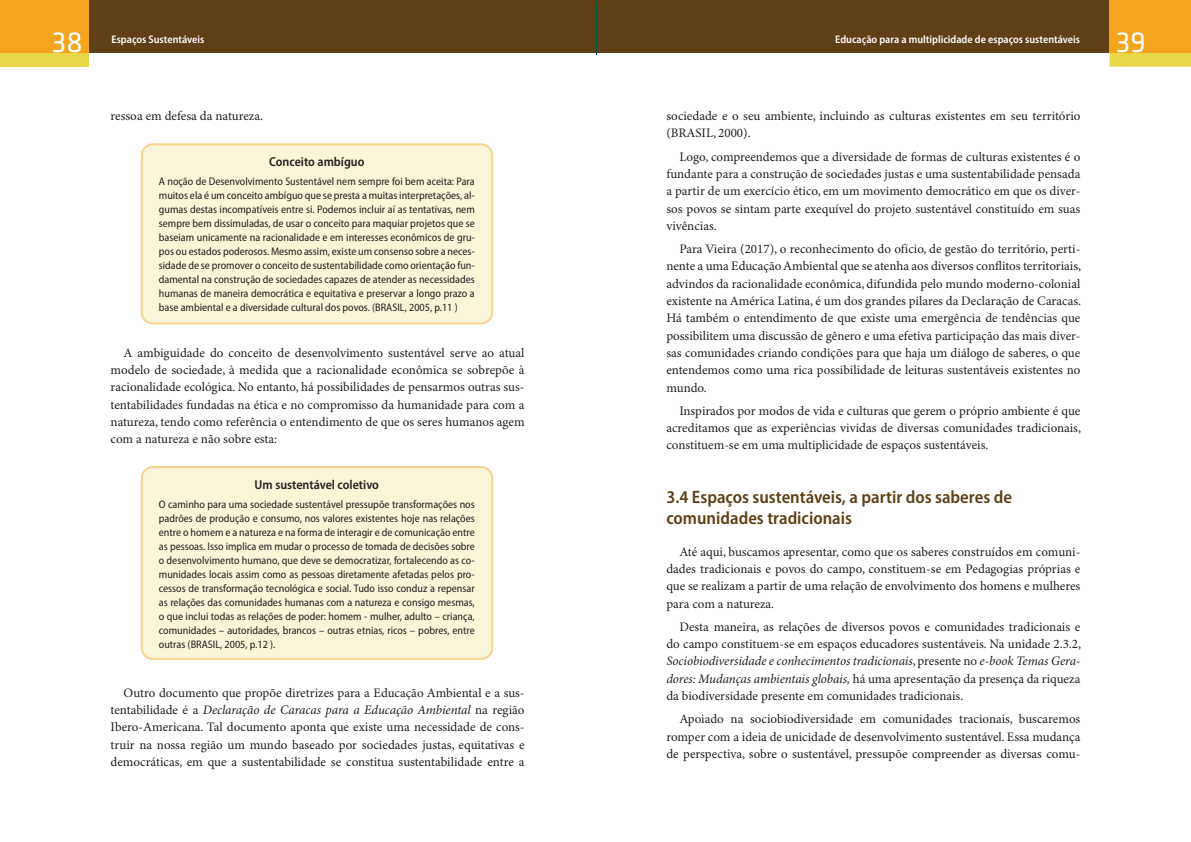
<style>
.page{position:relative;width:1191px;height:842px;background:#fff}
.page>*{position:absolute;margin:0;border:0;box-sizing:border-box;transform-origin:0 0}
.t1{font:30px "Klavika";color:#fff}
.t2{font:600 semi-condensed 18px/21.6px "Myriad Pro";color:#5f3f15}
.t3{font:13px/17.3px "Minion Pro";color:#231f20;text-align:justify}
.t4{font:600 semi-condensed 13px "Myriad Pro";color:#231f20}
.t5{font:semi-condensed 11px/14px "Myriad Pro";color:#231f20;text-align:justify}
.t6{font:600 semi-condensed 11px "Myriad Pro";color:#fff}
.s1{font-style:italic}
</style>
<div class="page">
<div style="left:0;top:0;width:1110px;height:52px;background:#5f3f15"></div>
<div style="left:0;top:0;width:89px;height:67px;background:#e9d749"></div>
<div style="left:0;top:0;width:89px;height:52px;background:#f4a51d"></div>
<svg style="left:1109px;top:52px;width:82px;height:15px"></svg>
<div style="left:1109px;top:0;width:82px;height:52px;background:#f4a51d"></div>
<div style="left:142px;top:144px;width:350px;height:179px;background:#f9f5d9;border-radius:11px"></div>
<div style="left:141px;top:143px;width:352px;height:181px;border:2px solid #f9d28e;border-radius:11px"></div>
<div style="left:142px;top:467px;width:350px;height:192px;background:#f9f5d9;border-radius:11px"></div>
<div style="left:141px;top:466px;width:352px;height:194px;border:2px solid #f9d28e;border-radius:11px"></div>
<h1 class="t1" style="left:52px;top:26px;width:32px">38</h1>
<h1 class="t1" style="left:1115px;top:27px;width:31px">39</h1>
<p class="t6" style="left:835px;top:33px;width:246px">Educação para a multiplicidade de espaços sustentáveis</p>
<p class="t6" style="left:112px;top:34px;width:94px">Espaços Sustentáveis</p>
<p class="t3" style="left:111px;top:108px;width:154px">ressoa em defesa da natureza.</p>
<p class="t4" style="left:269px;top:154px;width:97px">Conceito ambíguo</p>
<p class="t5" style="left:159px;top:175px;width:317px">A noção de Desenvolvimento Sustentável nem sempre foi bem aceita: Para muitos ela é um conceito ambíguo que se presta a muitas interpretações, al&shy;gumas destas incompatíveis entre si. Podemos incluir aí as tentativas, nem sempre bem dissimuladas, de usar o conceito para maquiar projetos que se baseiam unicamente na racionalidade e em interesses econômicos de gru&shy;pos ou estados poderosos. Mesmo assim, existe um consenso sobre a neces&shy;sidade de se promover o conceito de sustentabilidade como orientação fun&shy;damental na construção de sociedades capazes de atender as necessidades humanas de maneira democrática e equitativa e preservar a longo prazo a base ambiental e a diversidade cultural dos povos. (BRASIL, 2005, p.11 )</p>
<p class="t3" style="left:111px;top:344px;width:415px;text-indent:13px">A ambiguidade do conceito de desenvolvimento sustentável serve ao atual modelo de sociedade, à medida que a racionalidade econômica se sobrepõe à racionalidade ecológica. No entanto, há possibilidades de pensarmos outras sus&shy;tentabilidades fundadas na ética e no compromisso da humanidade para com a natureza, tendo como referência o entendimento de que os seres humanos agem com a natureza e não sobre esta:</p>
<p class="t4" style="left:255px;top:477px;width:126px">Um sustentável coletivo</p>
<p class="t5" style="left:159px;top:498px;width:317px">O caminho para uma sociedade sustentável pressupõe transformações nos padrões de produção e consumo, nos valores existentes hoje nas relações entre o homem e a natureza e na forma de interagir e de comunicação entre as pessoas. Isso implica em mudar o processo de tomada de decisões sobre o desenvolvimento humano, que deve se democratizar, fortalecendo as co&shy;munidades locais assim como as pessoas diretamente afetadas pelos pro&shy;cessos de transformação tecnológica e social. Tudo isso conduz a repensar as relações das comunidades humanas com a natureza e consigo mesmas, o que inclui todas as relações de poder: homem - mulher, adulto – criança, comunidades – autoridades, brancos – outras etnias, ricos – pobres, entre outras (BRASIL, 2005, p.12 ).</p>
<p class="t3" style="left:111px;top:684px;width:415px;text-indent:13px">Outro documento que propõe diretrizes para a Educação Ambiental e a sus&shy;tentabilidade é a <span class="s1">Declaração de Caracas para a Educação Ambiental</span> na região Ibero-Americana. Tal documento aponta que existe uma necessidade de cons&shy;truir na nossa região um mundo baseado por sociedades justas, equitativas e democráticas, em que a sustentabilidade se constitua sustentabilidade entre a</p>
<p class="t3" style="left:666px;top:108px;width:415px">sociedade e o seu ambiente, incluindo as culturas existentes em seu território (BRASIL, 2000).</p>
<p class="t3" style="left:666px;top:148px;width:415px;text-indent:13px">Logo, compreendemos que a diversidade de formas de culturas existentes é o fundante para a construção de sociedades justas e uma sustentabilidade pensada a partir de um exercício ético, em um movimento democrático em que os diver&shy;sos povos se sintam parte exequível do projeto sustentável constituído em suas vivências.</p>
<p class="t3" style="left:666px;top:241px;width:416px;text-indent:13px">Para Vieira (2017), o reconhecimento do ofício, de gestão do território, perti&shy;nente a uma Educação Ambiental que se atenha aos diversos conflitos territoriais, advindos da racionalidade econômica, difundida pelo mundo moderno-colonial existente na América Latina, é um dos grandes pilares da Declaração de Caracas.<br>Há também o entendimento de que existe uma emergência de tendências que possibilitem uma discussão de gênero e uma efetiva participação das mais diver&shy;sas comunidades criando condições para que haja um diálogo de saberes, o que entendemos como uma rica possibilidade de leituras sustentáveis existentes no mundo.</p>
<p class="t3" style="left:666px;top:403px;width:416px;text-indent:13px">Inspirados por modos de vida e culturas que gerem o próprio ambiente é que acreditamos que as experiências vividas de diversas comunidades tradicionais, constituem-se em uma multiplicidade de espaços sustentáveis.</p>
<h2 class="t2" style="left:666px;top:486px;width:347px">3.4 Espaços sustentáveis, a partir dos saberes de comunidades tradicionais</h2>
<p class="t3" style="left:666px;top:543px;width:415px;text-indent:13px">Até aqui, buscamos apresentar, como que os saberes construídos em comuni&shy;dades tradicionais e povos do campo, constituem-se em Pedagogias próprias e que se realizam a partir de uma relação de envolvimento dos homens e mulheres para com a natureza.</p>
<p class="t3" style="left:666px;top:619px;width:416px;text-indent:13px">Desta maneira, as relações de diversos povos e comunidades tradicionais e do campo constituem-se em espaços educadores sustentáveis. Na unidade 2.3.2, <span class="s1">Sociobiodiversidade e conhecimentos tradicionais</span>, presente no <span class="s1">e-book Temas Gera&shy;dores: Mudanças ambientais globais,</span> há uma apresentação da presença da riqueza da biodiversidade presente em comunidades tradicionais.</p>
<p class="t3" style="left:666px;top:711px;width:415px;text-indent:13px">Apoiado na sociobiodiversidade em comunidades tracionais, buscaremos romper com a ideia de unicidade de desenvolvimento sustentável. Essa mudança de perspectiva, sobre o sustentável, pressupõe compreender as diversas comu-</p>
</div>
